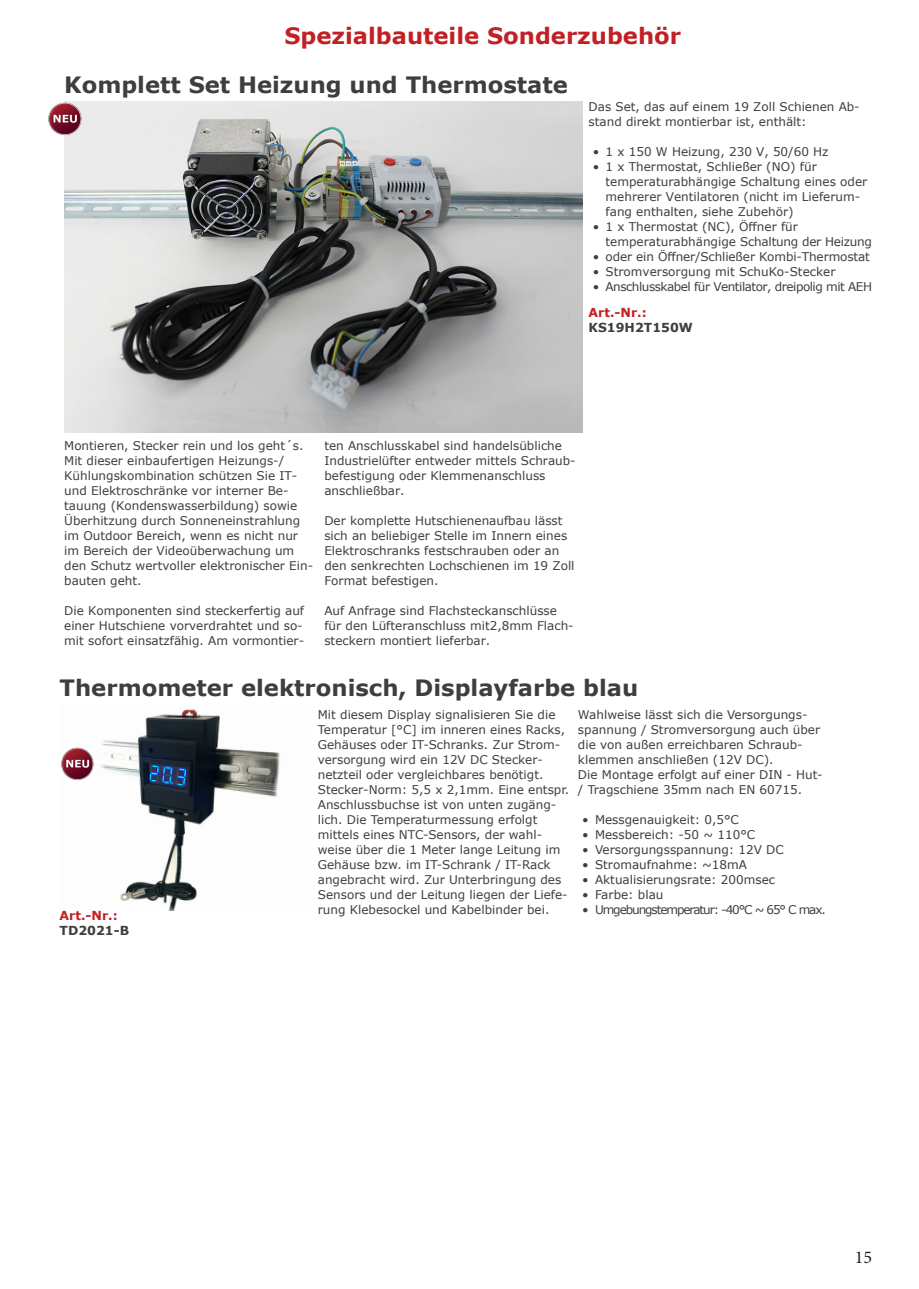
<style>
.page{position:relative;width:919px;height:1289px;background:#fff}
.page>*{position:absolute;margin:0;border:0;box-sizing:border-box;transform-origin:0 0}
.t1{font:700 22.5px "Verdana";color:#3e3e3f}
.t2{font:700 22.5px "Verdana";color:#c12025}
.t3{font:18px "Minion Pro";color:#231f20}
.t4{font:700 12.45px "Verdana";color:#3e3e3f}
.t5{font:700 12.45px "Verdana";color:#c12025}
.t6{font:12px/15px "Verdana";color:#3e3e3f}
.t7{font:12px "Verdana";letter-spacing:-.04em;color:#3e3e3f}
.t8{font:12px "Verdana";letter-spacing:-.09em;color:#3e3e3f}
</style>
<div class="page">
<img style="left:64px;top:102px;width:518px;height:331px">
<img style="left:48px;top:102px;width:33px;height:35px">
<img style="left:99px;top:709px;width:181px;height:201px">
<img style="left:61px;top:747px;width:33px;height:33px">
<h1 class="t2" style="left:284px;top:20px;width:398px">Spezialbauteile Sonderzubehör</h1>
<p class="t1" style="left:64px;top:69px;width:505px">Komplett Set Heizung und Thermostate</p>
<p class="t6" style="left:588px;top:99px;width:273px">Das Set, das auf einem 19 Zoll Schienen Ab&shy;stand direkt montierbar ist, enthält:</p>
<p class="t6" style="left:592px;top:144px;width:237px">• 1 x 150 W Heizung, 230 V, 50/60 Hz</p>
<p class="t6" style="left:605px;top:159px;width:263px;text-indent:-13px">• 1 x Thermostat, Schließer (NO) für temperaturabhängige Schaltung eines oder mehrerer Ventilatoren (nicht im Lieferum&shy;fang enthalten, siehe Zubehör)</p>
<p class="t6" style="left:605px;top:219px;width:268px;text-indent:-13px">• 1 x Thermostat (NC), Öffner für temperaturabhängige Schaltung der Heizung</p>
<p class="t6" style="left:592px;top:249px;width:279px">• oder ein Öffner/Schließer Kombi-Thermostat</p>
<p class="t6" style="left:592px;top:264px;width:244px">• Stromversorgung mit SchuKo-Stecker</p>
<p class="t7" style="left:592px;top:278px;width:281px">• Anschlusskabel für Ventilator, dreipolig mit AEH</p>
<p class="t5" style="left:588px;top:304px;width:60px">Art.-Nr.:</p>
<p class="t4" style="left:588px;top:319px;width:106px">KS19H2T150W</p>
<p class="t6" style="left:64px;top:438px;width:250px">Montieren, Stecker rein und los geht´s.<br>Mit dieser einbaufertigen Heizungs-/ Kühlungskombination schützen Sie IT&shy;und Elektroschränke vor interner Be&shy;tauung (Kondenswasserbildung) sowie Überhitzung durch Sonneneinstrahlung im Outdoor Bereich, wenn es nicht nur im Bereich der Videoüberwachung um den Schutz wertvoller elektronischer Ein&shy;bauten geht.</p>
<p class="t6" style="left:64px;top:603px;width:241px">Die Komponenten sind steckerfertig auf einer Hutschiene vorverdrahtet und so&shy;mit sofort einsatzfähig. Am vormontier-</p>
<p class="t6" style="left:324px;top:438px;width:253px">ten Anschlusskabel sind handelsübliche Industrielüfter entweder mittels Schraub&shy;befestigung oder Klemmenanschluss anschließbar.</p>
<p class="t6" style="left:324px;top:513px;width:252px">Der komplette Hutschienenaufbau lässt sich an beliebiger Stelle im Innern eines Elektroschranks festschrauben oder an den senkrechten Lochschienen im 19 Zoll Format befestigen.</p>
<p class="t6" style="left:324px;top:603px;width:251px">Auf Anfrage sind Flachsteckanschlüsse für den Lüfteranschluss mit2,8mm Flach&shy;steckern montiert lieferbar.</p>
<p class="t1" style="left:60px;top:672px;width:580px">Thermometer elektronisch, Displayfarbe blau</p>
<p class="t6" style="left:318px;top:707px;width:253px">Mit diesem Display signalisieren Sie die Temperatur [°C] im inneren eines Racks, Gehäuses oder IT-Schranks. Zur Strom&shy;versorgung wird ein 12V DC Stecker&shy;netzteil oder vergleichbares benötigt.<br>Stecker-Norm: 5,5 x 2,1mm. Eine entspr.<br>Anschlussbuchse ist von unten zugäng&shy;lich. Die Temperaturmessung erfolgt mittels eines NTC-Sensors, der wahl&shy;weise über die 1 Meter lange Leitung im Gehäuse bzw. im IT-Schrank / IT-Rack angebracht wird. Zur Unterbringung des Sensors und der Leitung liegen der Liefe&shy;rung Klebesockel und Kabelbinder bei.</p>
<p class="t6" style="left:578px;top:707px;width:244px">Wahlweise lässt sich die Versorgungs&shy;spannung / Stromversorgung auch über die von außen erreichbaren Schraub&shy;klemmen anschließen (12V DC).</p>
<p class="t6" style="left:578px;top:767px;width:246px">Die Montage erfolgt auf einer DIN - Hut-/ Tragschiene 35mm nach EN 60715.</p>
<p class="t6" style="left:582px;top:812px;width:158px">• Messgenauigkeit: 0,5°C</p>
<p class="t6" style="left:582px;top:827px;width:174px">• Messbereich: -50 ~ 110°C</p>
<p class="t6" style="left:582px;top:842px;width:203px">• Versorgungsspannung: 12V DC</p>
<p class="t6" style="left:582px;top:857px;width:166px">• Stromaufnahme: ~18mA</p>
<p class="t6" style="left:582px;top:872px;width:194px">• Aktualisierungsrate: 200msec</p>
<p class="t6" style="left:582px;top:887px;width:83px">• Farbe: blau</p>
<p class="t8" style="left:582px;top:901px;width:245px">• Umgebungstemperatur: -40°C ~ 65° C max.</p>
<p class="t5" style="left:60px;top:906px;width:60px">Art.-Nr.:</p>
<p class="t4" style="left:60px;top:921px;width:71px">TD2021-B</p>
<h2 class="t3" style="left:854px;top:1245px;width:19px">15</h2>
</div>
